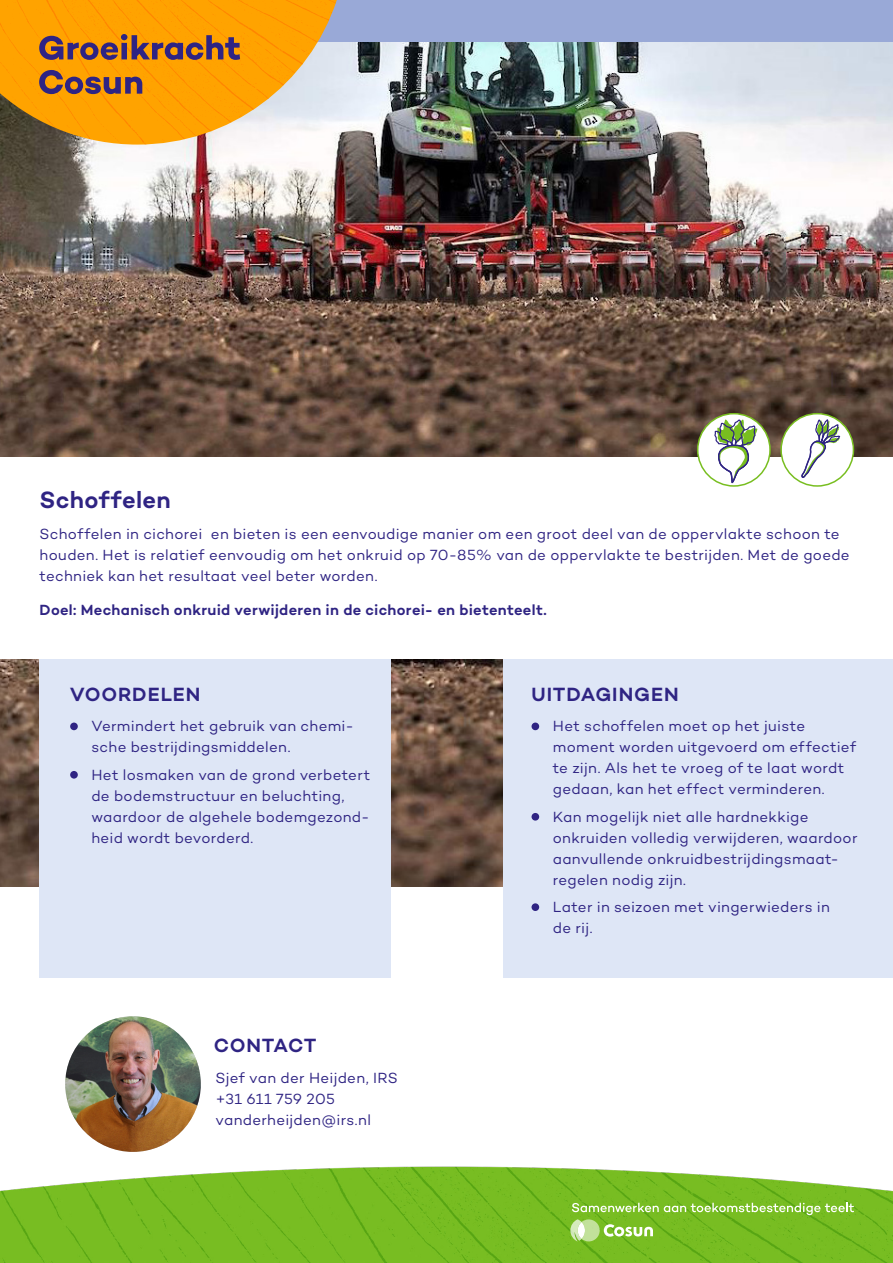
<style>
.page{position:relative;width:893px;height:1263px;background:#fff}
.page>*{position:absolute;margin:0;border:0;box-sizing:border-box;transform-origin:0 0}
.t1{font:600 24px "Campton";letter-spacing:.01em;color:#2f2483}
.t2{font:600 19.5px "Campton";letter-spacing:.04em;color:#2f2483}
.t3{font:15px/21px "Campton";letter-spacing:.02em;color:#2f2483}
.t4{font:600 15px "Campton";letter-spacing:.02em;color:#2f2483}
</style>
<div class="page">
<img style="left:0;top:41px;width:893px;height:416px">
<div style="left:0;top:0;width:893px;height:41px;background:#99a9d7"></div>
<img style="left:0;top:660px;width:504px;height:226px">
<div style="left:504px;top:660px;width:389px;height:318px;background:#dee6f6"></div>
<div style="left:531px;top:722px;width:8px;height:8px;background:#2f2483;border-radius:50%"></div>
<div style="left:531px;top:813px;width:8px;height:8px;background:#2f2483;border-radius:50%"></div>
<div style="left:531px;top:903px;width:8px;height:8px;background:#2f2483;border-radius:50%"></div>
<div style="left:40px;top:660px;width:351px;height:318px;background:#dee6f6"></div>
<div style="left:70px;top:722px;width:8px;height:8px;background:#2f2483;border-radius:50%"></div>
<div style="left:70px;top:771px;width:8px;height:8px;background:#2f2483;border-radius:50%"></div>
<img style="left:0;top:0;width:337px;height:145px">
<div style="left:781px;top:414px;width:72px;height:72px;background:#fff;border-radius:50%"></div>
<svg style="left:801px;top:419px;width:39px;height:61px"></svg>
<div style="left:780px;top:413px;width:74px;height:74px;border:2px solid #78be20;border-radius:50%"></div>
<div style="left:698px;top:414px;width:72px;height:72px;background:#fff;border-radius:50%"></div>
<svg style="left:714px;top:419px;width:43px;height:67px"></svg>
<div style="left:697px;top:413px;width:74px;height:74px;border:2px solid #78be20;border-radius:50%"></div>
<svg style="left:39px;top:34px;width:201px;height:26px;background:#a56b38"></svg>
<svg style="left:39px;top:70px;width:103px;height:24px;background:#a2693a"></svg>
<img style="left:65px;top:1016px;width:136px;height:136px;border-radius:68px">
<img style="left:0;top:1166px;width:893px;height:97px">
<svg style="left:570px;top:1203px;width:284px;height:38px;background:#87c43e"></svg>
<h1 class="t1" style="left:40px;top:485px;width:133px">Schoffelen</h1>
<p class="t3" style="left:40px;top:523px;width:812px">Schoffelen in cichorei en bieten is een eenvoudige manier om een groot deel van de oppervlakte schoon te houden. Het is relatief eenvoudig om het onkruid op 70-85% van de oppervlakte te bestrijden. Met de goede techniek kan het resultaat veel beter worden.</p>
<p class="t4" style="left:40px;top:600px;width:509px">Doel: Mechanisch onkruid verwijderen in de cichorei- en bietenteelt.</p>
<h2 class="t2" style="left:70px;top:682px;width:132px">VOORDELEN</h2>
<p class="t3" style="left:91px;top:715px;width:264px">Vermindert het gebruik van chemi&shy;sche bestrijdingsmiddelen.</p>
<p class="t3" style="left:91px;top:764px;width:280px">Het losmaken van de grond verbetert de bodemstructuur en beluchting, waardoor de algehele bodemgezond&shy;heid wordt bevorderd.</p>
<h2 class="t2" style="left:214px;top:1033px;width:104px">CONTACT</h2>
<p class="t3" style="left:216px;top:1067px;width:184px">Sjef van der Heijden, IRS +31 611 759 205 vanderheijden@irs.nl</p>
<h2 class="t2" style="left:532px;top:682px;width:149px">UITDAGINGEN</h2>
<p class="t3" style="left:553px;top:715px;width:305px">Het schoffelen moet op het juiste moment worden uitgevoerd om effectief te zijn. Als het te vroeg of te laat wordt gedaan, kan het effect verminderen.</p>
<p class="t3" style="left:553px;top:806px;width:306px">Kan mogelijk niet alle hardnekkige onkruiden volledig verwijderen, waardoor aanvullende onkruidbestrijdingsmaat&shy;regelen nodig zijn.</p>
<p class="t3" style="left:553px;top:896px;width:279px">Later in seizoen met vingerwieders in de rij.</p>
</div>
